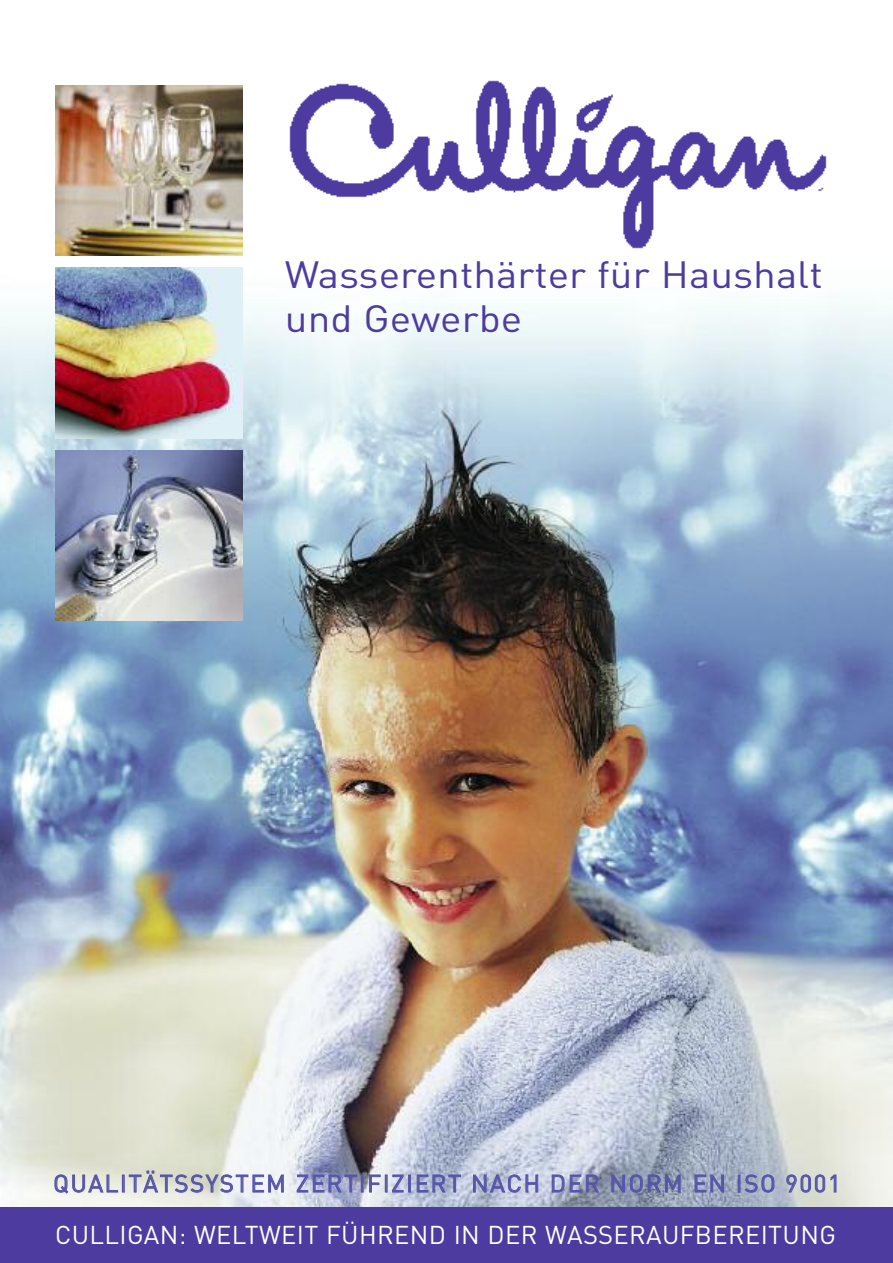
<style>
.page{position:relative;width:893px;height:1263px;background:#fff}
.page>*{position:absolute;margin:0;border:0;box-sizing:border-box;transform-origin:0 0}
.t1{font:37.5px/44.5px "DIN";color:#4e3b9f;scale:1.08 1}
.t2{font:25.5px "DIN";letter-spacing:.015em;color:#fff}
.t3{font:24px "DIN";letter-spacing:.07em;color:#5655a9}
</style>
<div class="page">
<img style="left:0;top:85px;width:893px;height:1123px">
<img style="left:285px;top:80px;width:553px;height:174px">
<img style="left:55px;top:85px;width:187px;height:170px">
<img style="left:55px;top:268px;width:187px;height:170px">
<img style="left:55px;top:451px;width:187px;height:170px">
<div style="left:0;top:1208px;width:893px;height:55px;background:#4e3b9f"></div>
<h1 class="t1" style="left:285px;top:252px;width:499px">Wasserenthärter für Haushalt und Gewerbe</h1>
<p class="t3" style="left:53px;top:1170px;width:789px">QUALITÄTSSYSTEM ZERTIFIZIERT NACH DER NORM EN ISO 9001</p>
<p class="t2" style="left:55px;top:1221px;width:782px">CULLIGAN: WELTWEIT FÜHREND IN DER WASSERAUFBEREITUNG</p>
</div>
